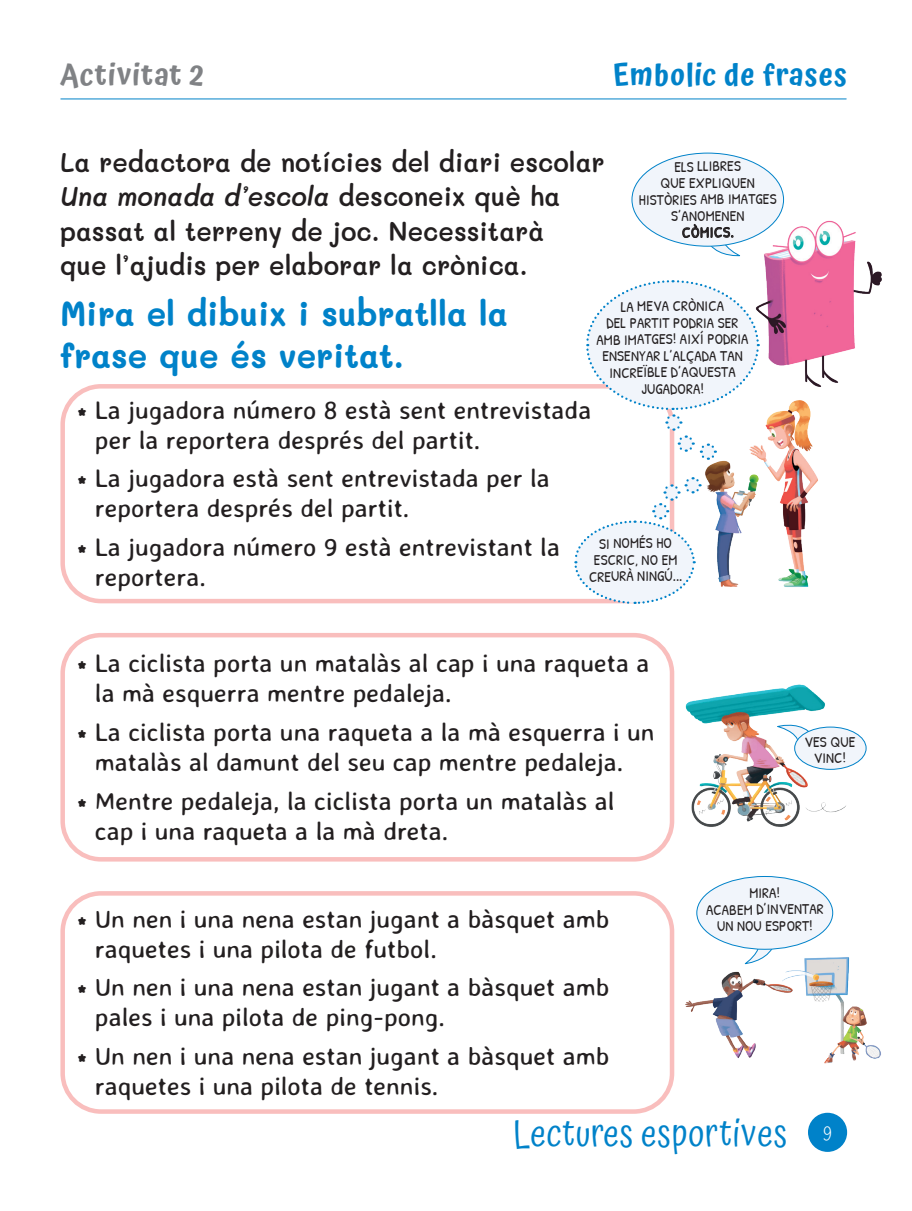
<style>
.page{position:relative;width:912px;height:1211px;background:#fff}
.page>*{position:absolute;margin:0;border:0;box-sizing:border-box;transform-origin:0 0}
.t1{font:37.5px "Atma";letter-spacing:.02em;color:#0082c9;scale:.95 1}
.t2{font:700 34.5px/42px "Mali";color:#0082c9;scale:.95 1}
.t3{font:600 30px "Atma";letter-spacing:.035em;color:#0082c9;scale:.95 1}
.t4{font:600 30px "Atma";letter-spacing:.04em;color:#808285;scale:.95 1}
.t5{font:600 27px/34.5px "Mali";color:#231f20;scale:.95 1}
.t6{font:25.5px/30px "Averia Sans Libre";color:#231f20}
.t7{font:15px/16.5px "Patrick Hand";letter-spacing:.005em;color:#231f20;text-align:center}
.s1{font-style:italic}
.s2{font-weight:700}
</style>
<div class="page">
<svg style="left:709px;top:242px;width:31px;height:15px"></svg>
<div style="left:632px;top:153px;width:151px;height:93px;background:#f1f5fb;border-radius:50%"></div>
<div style="left:60px;top:384px;width:614px;height:219px;border:4px solid #f9bebd;border-radius:38px"></div>
<div style="left:60px;top:633px;width:614px;height:228px;border:4px solid #f9bebd;border-radius:38px"></div>
<div style="left:60px;top:891px;width:614px;height:222px;border:4px solid #f9bebd;border-radius:38px"></div>
<img style="left:705px;top:407px;width:113px;height:180px">
<img style="left:663px;top:657px;width:189px;height:187px">
<img style="left:685px;top:957px;width:196px;height:107px">
<svg style="left:585px;top:280px;width:175px;height:181px"></svg>
<svg style="left:573px;top:476px;width:129px;height:128px"></svg>
<svg style="left:777px;top:721px;width:32px;height:24px"></svg>
<div style="left:794px;top:727px;width:72px;height:42px;background:#f1f5fb;border-radius:50%"></div>
<div style="left:794px;top:727px;width:72px;height:42px;border:1px solid #0082c9;border-radius:50%"></div>
<svg style="left:745px;top:948px;width:28px;height:16px"></svg>
<div style="left:697px;top:876px;width:135px;height:73px;background:#f1f5fb;border-radius:50%"></div>
<img style="left:747px;top:211px;width:135px;height:196px">
<div style="left:808px;top:1112px;width:39px;height:39px;background:#0082c9;border-radius:50%"></div>
<hr style="left:61px;top:99px;width:785px;height:1px;background:#0082c9">
<p class="t4" style="left:60px;top:53px;width:153px">Activitat 2</p>
<p class="t3" style="left:613px;top:53px;width:248px">Embolic de frases</p>
<p class="t5" style="left:60px;top:145px;width:575px">La redactora de notícies del diari escolar <span class="s1">Una monada d’escola</span> desconeix què ha passat al terreny de joc. Necessitarà<br>que l’ajudis per elaborar la crònica.</p>
<h2 class="t2" style="left:60px;top:293px;width:473px">Mira el dibuix i subratlla la frase que és veritat.</h2>
<p class="t7" style="left:639px;top:158px;width:139px">ELS LLIBRES<br>QUE EXPLIQUEN<br>HISTÒRIES AMB IMATGES<br>S’ANOMENEN<br>CÒMICS.</p>
<p class="t7" style="left:596px;top:297px;width:154px">LA MEVA CRÒNICA<br>DEL PARTIT PODRIA SER<br>AMB IMATGES! AIXÍ PODRIA<br>ENSENYAR L’ALÇADA TAN<br>INCREÏBLE D’AQUESTA<br>JUGADORA!</p>
<p class="t6" style="left:95px;top:394px;width:498px;text-indent:-18px"><span class="s2">*</span> La jugadora número 8 està sent entrevistada per la reportera després del partit.</p>
<p class="t6" style="left:95px;top:463px;width:456px;text-indent:-18px"><span class="s2">*</span> La jugadora està sent entrevistada per la reportera després del partit.</p>
<p class="t6" style="left:95px;top:531px;width:467px;text-indent:-18px"><span class="s2">*</span> La jugadora número 9 està entrevistant la reportera.</p>
<p class="t7" style="left:589px;top:534px;width:95px">SI NOMÉS HO<br>ESCRIC, NO EM<br>CREURÀ NINGÚ...</p>
<p class="t6" style="left:95px;top:648px;width:556px;text-indent:-18px"><span class="s2">*</span> La ciclista porta un matalàs al cap i una raqueta a la mà esquerra mentre pedaleja.</p>
<p class="t6" style="left:77px;top:716px;width:579px;text-align:center"><span class="s2">*</span> La ciclista porta una raqueta a la mà esquerra i un matalàs al damunt del seu cap mentre pedaleja.</p>
<p class="t6" style="left:95px;top:785px;width:521px;text-indent:-18px"><span class="s2">*</span> Mentre pedaleja, la ciclista porta un matalàs al cap i una raqueta a la mà dreta.</p>
<p class="t6" style="left:95px;top:903px;width:516px;text-indent:-18px"><span class="s2">*</span> Un nen i una nena estan jugant a bàsquet amb raquetes i una pilota de futbol.</p>
<p class="t6" style="left:95px;top:971px;width:516px;text-indent:-18px"><span class="s2">*</span> Un nen i una nena estan jugant a bàsquet amb pales i una pilota de ping-pong.</p>
<p class="t6" style="left:95px;top:1040px;width:516px;text-indent:-18px"><span class="s2">*</span> Un nen i una nena estan jugant a bàsquet amb raquetes i una pilota de tennis.</p>
<p class="t7" style="left:804px;top:733px;width:52px">VES QUE<br>VINC!</p>
<p class="t7" style="left:706px;top:884px;width:119px">MIRA!<br>ACABEM D’INVENTAR<br>UN NOU ESPORT!</p>
<h1 class="t1" style="left:513px;top:1109px;width:337px">Lectures esportives <sup>9</sup></h1>
</div>
